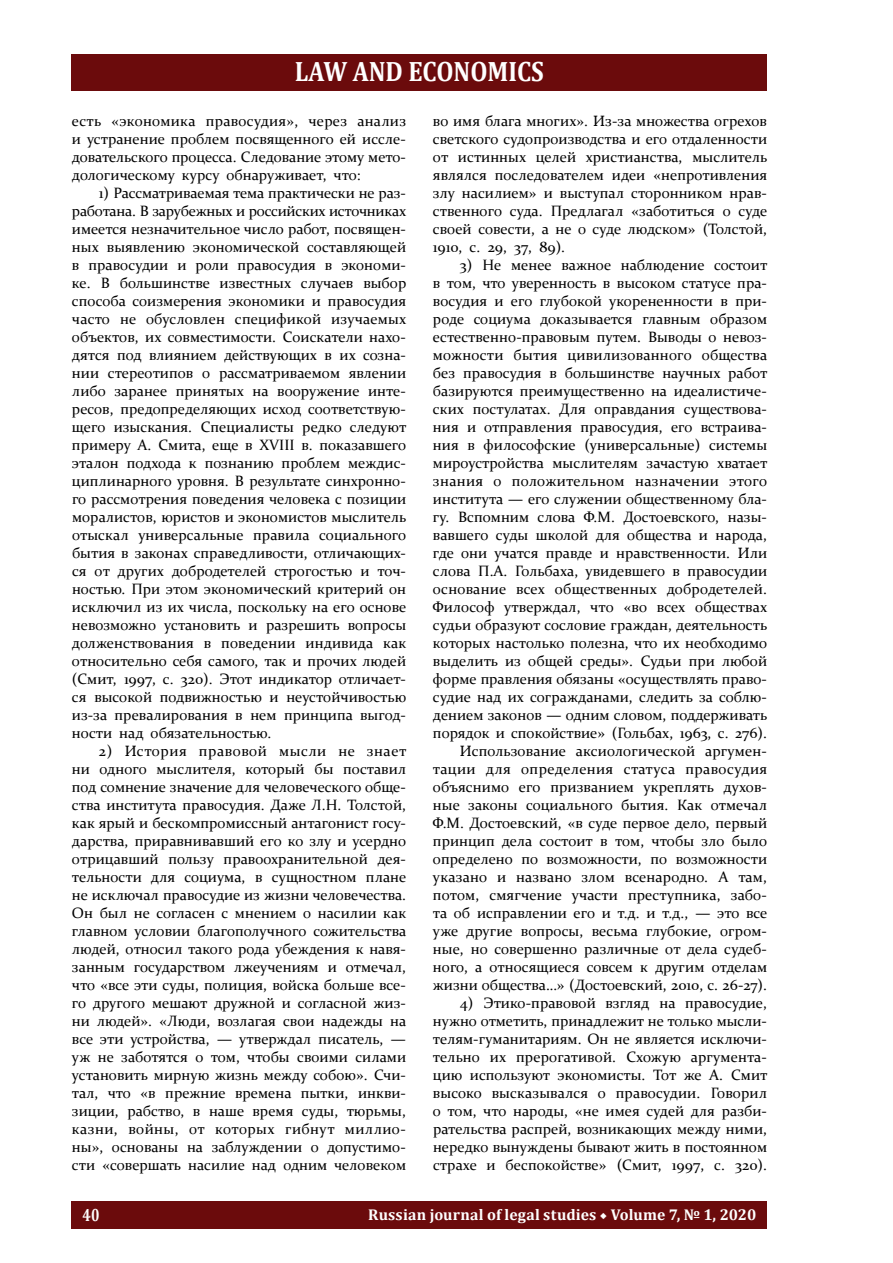
<style>
.page{position:relative;width:893px;height:1263px;background:#fff}
.page>*{position:absolute;margin:0;border:0;box-sizing:border-box;transform-origin:0 0}
.t1{font:700 28.2px "Cambria";color:#fff;scale:.88 1}
.t2{font:700 17.85px "Cambria";color:#fff;scale:.8 1}
.t3{font:700 15.6px "Cambria";letter-spacing:.01em;color:#fff}
.t4{font:15px/18px "Constantia";color:#000;text-align:justify}
.s1{font-family:"Minion Pro";font-weight:400}
</style>
<div class="page">
<div style="left:72px;top:1202px;width:695px;height:27px;background:#6b0b0c"></div>
<div style="left:72px;top:54px;width:695px;height:36px;background:#6b0b0c"></div>
<h1 class="t1" style="left:295px;top:51px;width:284px">LAW AND ECONOMICS</h1>
<p class="t4" style="left:72px;top:111px;width:336px">есть «экономика правосудия», через анализ и устранение проблем посвященного ей иссле&shy;довательского процесса. Следование этому мето&shy;дологическому курсу обнаруживает, что:</p>
<p class="t4" style="left:72px;top:183px;width:336px;text-indent:27px">1) Рассматриваемая тема практически не раз&shy;работана. В зарубежных и российских источниках имеется незначительное число работ, посвящен&shy;ных выявлению экономической составляющей в правосудии и роли правосудия в экономи&shy;ке. В большинстве известных случаев выбор способа соизмерения экономики и правосудия часто не обусловлен спецификой изучаемых объектов, их совместимости. Соискатели нахо&shy;дятся под влиянием действующих в их созна&shy;нии стереотипов о рассматриваемом явлении либо заранее принятых на вооружение инте&shy;ресов, предопределяющих исход соответствую&shy;щего изыскания. Специалисты редко следуют примеру А. Смита, еще в ΧVΙΙΙ в. показавшего эталон подхода к познанию проблем междис&shy;циплинарного уровня. В результате синхронно&shy;го рассмотрения поведения человека с позиции моралистов, юристов и экономистов мыслитель отыскал универсальные правила социального бытия в законах справедливости, отличающих&shy;ся от других добродетелей строгостью и точ&shy;ностью. При этом экономический критерий он исключил из их числа, поскольку на его основе невозможно установить и разрешить вопросы долженствования в поведении индивида как относительно себя самого, так и прочих людей (Смит, 1997, с. 320). Этот индикатор отличает&shy;ся высокой подвижностью и неустойчивостью из-за превалирования в нем принципа выгод&shy;ности над обязательностью.</p>
<p class="t4" style="left:72px;top:741px;width:336px;text-indent:27px">2) История правовой мысли не знает ни одного мыслителя, который бы поставил под сомнение значение для человеческого обще&shy;ства института правосудия. Даже Л.Н. Толстой, как ярый и бескомпромиссный антагонист госу&shy;дарства, приравнивавший его ко злу и усердно отрицавший пользу правоохранительной дея&shy;тельности для социума, в сущностном плане не исключал правосудие из жизни человечества.<br>Он был не согласен с мнением о насилии как главном условии благополучного сожительства людей, относил такого рода убеждения к навя&shy;занным государством лжеучениям и отмечал, что «все эти суды, полиция, войска больше все&shy;го другого мешают дружной и согласной жиз&shy;ни людей». «Люди, возлагая свои надежды на все эти устройства, — утверждал писатель, — уж не заботятся о том, чтобы своими силами установить мирную жизнь между собою». Счи&shy;тал, что «в прежние времена пытки, инкви&shy;зиции, рабство, в наше время суды, тюрьмы, казни, войны, от которых гибнут миллио&shy;ны», основаны на заблуждении о допустимо&shy;сти «совершать насилие над одним человеком</p>
<p class="t4" style="left:433px;top:111px;width:336px">во имя блага многих». Из-за множества огрехов светского судопроизводства и его отдаленности от истинных целей христианства, мыслитель являлся последователем идеи «непротивления злу насилием» и выступал сторонником нрав&shy;ственного суда. Предлагал «заботиться о суде своей совести, а не о суде людском» (Толстой, 1910, с. 29, 37, 89).</p>
<p class="t4" style="left:433px;top:255px;width:336px;text-align:right">3) Не менее важное наблюдение состоит<br>в том, что уверенность в высоком статусе пра&shy;восудия и его глубокой укорененности в при&shy;роде социума доказывается главным образом естественно-правовым путем. Выводы о невоз&shy;можности бытия цивилизованного общества без правосудия в большинстве научных работ базируются преимущественно на идеалистиче&shy;ских постулатах. Для оправдания существова&shy;ния и отправления правосудия, его встраива&shy;ния в философские (универсальные) системы мироустройства мыслителям зачастую хватает знания о положительном назначении этого института — его служении общественному бла&shy;гу. Вспомним слова Ф.М. Достоевского, назы&shy;вавшего суды школой для общества и народа, где они учатся правде и нравственности. Или слова П.А. Гольбаха, увидевшего в правосудии основание всех общественных добродетелей.<br>Философ утверждал, что «во всех обществах судьи образуют сословие граждан, деятельность которых настолько полезна, что их необходимо выделить из общей среды». Судьи при любой форме правления обязаны «осуществлять право&shy;судие над их согражданами, следить за соблю&shy;дением законов — одним словом, поддерживать порядок и спокойствие» (Гольбах, 1963, с. 276).<br>Использование аксиологической аргумен&shy;тации для определения статуса правосудия объяснимо его призванием укреплять духов&shy;ные законы социального бытия. Как отмечал Ф.М. Достоевский, «в суде первое дело, первый принцип дела состоит в том, чтобы зло было определено по возможности, по возможности указано и названо злом всенародно. А там, потом, смягчение участи преступника, забо&shy;та об исправлении его и т.д. и т.д., — это все уже другие вопросы, весьма глубокие, огром&shy;ные, но совершенно различные от дела судеб&shy;ного, а относящиеся совсем к другим отделам жизни общества…» (Достоевский, 2010, с. 26-27).</p>
<p class="t4" style="left:433px;top:993px;width:336px;text-indent:27px">4) Этико-правовой взгляд на правосудие, нужно отметить, принадлежит не только мысли&shy;телям-гуманитариям. Он не является исключи&shy;тельно их прерогативой. Схожую аргумента&shy;цию используют экономисты. Тот же А. Смит высоко высказывался о правосудии. Говорил о том, что народы, «не имея судей для разби&shy;рательства распрей, возникающих между ними, нередко вынуждены бывают жить в постоянном страхе и беспокойстве» (Смит, 1997, с. 320).</p>
<p class="t2" style="left:83px;top:1202px;width:23px">40</p>
<p class="t3" style="left:368px;top:1203px;width:390px">Russian journal of legal studies <span class="s1">◆</span> Volume 7, № 1, 2020</p>
</div>
